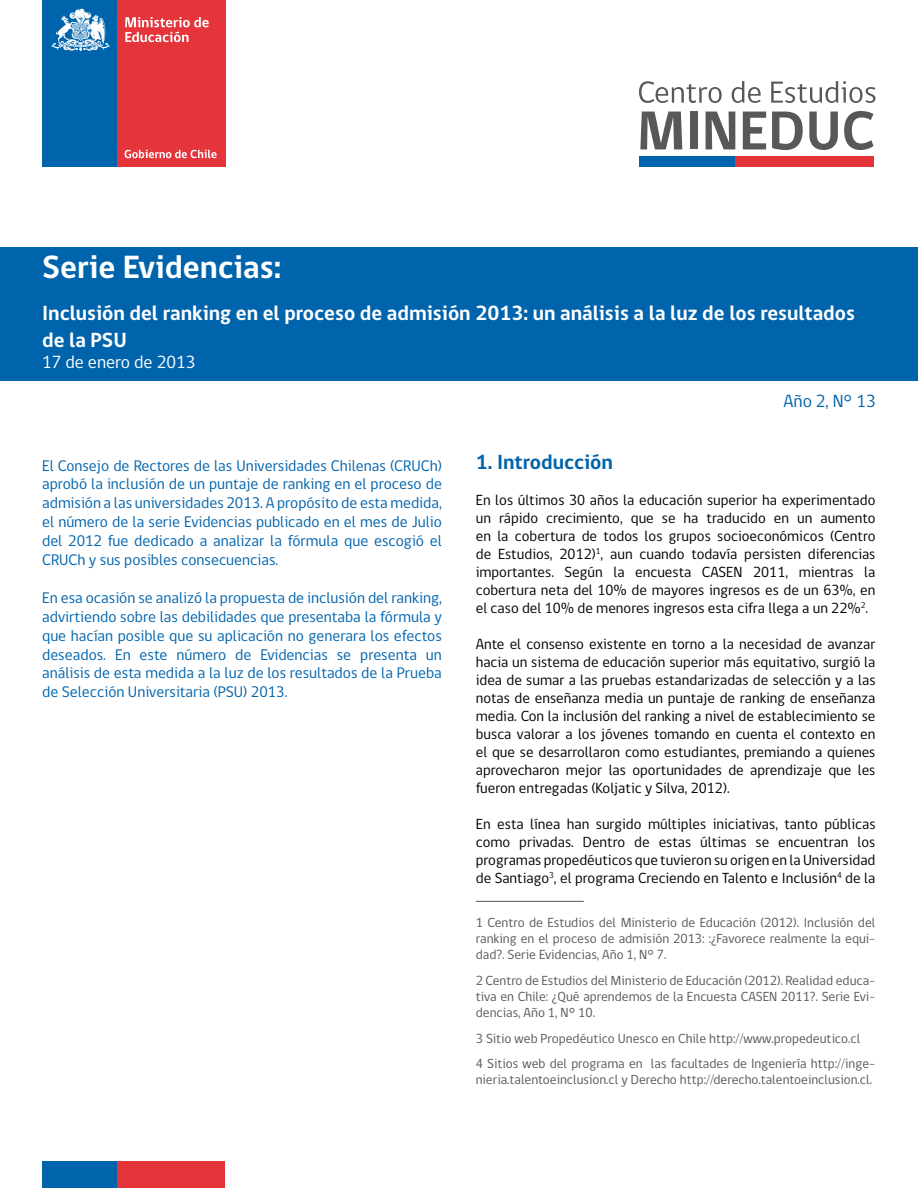
<style>
.page{position:relative;width:918px;height:1188px;background:#fff}
.page>*{position:absolute;margin:0;border:0;box-sizing:border-box;transform-origin:0 0}
.t1{font:700 33px "gob CL";color:#fff}
.t2{font:700 21px/27px "gob CL";color:#fff}
.t3{font:700 21px "gob CL";color:#0064ad}
.t4{font:18px "gob CL";color:#fff}
.t5{font:18px "gob CL";color:#0064ad}
.t6{font:15.75px/18.9px "gob CL";color:#0064ad;text-align:justify}
.t7{font:15px/18px "gob CL";color:#000;text-align:justify}
.t8{font:13.5px/16.2px "gob CL";color:#58585a;text-align:justify}
</style>
<div class="page">
<div style="left:0;top:247px;width:918px;height:133px;background:#0064ad"></div>
<div style="left:42px;top:0;width:75px;height:166px;background:#0064ad"></div>
<div style="left:117px;top:0;width:108px;height:166px;background:#e5343a"></div>
<svg style="left:125px;top:17px;width:84px;height:25px"></svg>
<svg style="left:51px;top:8px;width:59px;height:43px"></svg>
<svg style="left:125px;top:150px;width:92px;height:8px"></svg>
<svg style="left:639px;top:81px;width:83px;height:22px"></svg>
<svg style="left:732px;top:81px;width:29px;height:22px"></svg>
<svg style="left:771px;top:81px;width:104px;height:22px"></svg>
<svg style="left:640px;top:112px;width:42px;height:37px"></svg>
<div style="left:690px;top:112px;width:7px;height:37px;background:#58585a"></div>
<svg style="left:706px;top:112px;width:29px;height:37px"></svg>
<svg style="left:743px;top:112px;width:23px;height:37px"></svg>
<svg style="left:772px;top:112px;width:31px;height:38px"></svg>
<svg style="left:809px;top:112px;width:29px;height:38px"></svg>
<svg style="left:844px;top:111px;width:30px;height:39px"></svg>
<div style="left:639px;top:157px;width:96px;height:10px;background:#0064ad"></div>
<div style="left:735px;top:157px;width:139px;height:10px;background:#e5343a"></div>
<hr style="left:476px;top:901px;width:108px;height:1px;background:#58585a">
<div style="left:43px;top:1161px;width:74px;height:27px;background:#0064ad"></div>
<div style="left:117px;top:1161px;width:108px;height:27px;background:#e5343a"></div>
<h1 class="t1" style="left:42px;top:244px;width:241px">Serie Evidencias:</h1>
<h2 class="t2" style="left:42px;top:300px;width:815px">Inclusión del ranking en el proceso de admisión 2013: un análisis a la luz de los resultados de la PSU</h2>
<p class="t4" style="left:42px;top:350px;width:155px">17 de enero de 2013</p>
<p class="t5" style="left:784px;top:389px;width:94px">Año 2, N° 13</p>
<p class="t6" style="left:42px;top:456px;width:401px">El Consejo de Rectores de las Universidades Chilenas (CRUCh) aprobó la inclusión de un puntaje de ranking en el proceso de admisión a las universidades 2013. A propósito de esta medida, el número de la serie Evidencias publicado en el mes de Julio del 2012 fue dedicado a analizar la fórmula que escogió el CRUCh y sus posibles consecuencias.</p>
<p class="t6" style="left:42px;top:589px;width:401px">En esa ocasión se analizó la propuesta de inclusión del ranking, advirtiendo sobre las debilidades que presentaba la fórmula y que hacían posible que su aplicación no generara los efectos deseados. En este número de Evidencias se presenta un análisis de esta medida a la luz de los resultados de la Prueba de Selección Universitaria (PSU) 2013.</p>
<h2 class="t3" style="left:476px;top:448px;width:139px">1. Introducción</h2>
<p class="t7" style="left:476px;top:492px;width:401px">En los últimos 30 años la educación superior ha experimentado un rápido crecimiento, que se ha traducido en un aumento en la cobertura de todos los grupos socioeconómicos (Centro de Estudios, 2012)<sup>1</sup>, aun cuando todavía persisten diferencias importantes. Según la encuesta CASEN 2011, mientras la cobertura neta del 10% de mayores ingresos es de un 63%, en el caso del 10% de menores ingresos esta cifra llega a un 22%<sup>2</sup>.</p>
<p class="t7" style="left:476px;top:636px;width:401px">Ante el consenso existente en torno a la necesidad de avanzar hacia un sistema de educación superior más equitativo, surgió la idea de sumar a las pruebas estandarizadas de selección y a las notas de enseñanza media un puntaje de ranking de enseñanza media. Con la inclusión del ranking a nivel de establecimiento se busca valorar a los jóvenes tomando en cuenta el contexto en el que se desarrollaron como estudiantes, premiando a quienes aprovecharon mejor las oportunidades de aprendizaje que les fueron entregadas (Koljatic y Silva, 2012).</p>
<p class="t7" style="left:476px;top:816px;width:401px">En esta línea han surgido múltiples iniciativas, tanto públicas como privadas. Dentro de estas últimas se encuentran los programas propedéuticos que tuvieron su origen en la Universidad de Santiago<sup>3</sup>, el programa Creciendo en Talento e Inclusión<sup>4</sup> de la</p>
<p class="t8" style="left:476px;top:915px;width:401px">1 Centro de Estudios del Ministerio de Educación (2012). Inclusión del ranking en el proceso de admisión 2013: :¿Favorece realmente la equi&shy;dad?. Serie Evidencias, Año 1, N° 7.</p>
<p class="t8" style="left:476px;top:973px;width:401px">2 Centro de Estudios del Ministerio de Educación (2012). Realidad educa&shy;tiva en Chile: ¿Qué aprendemos de la Encuesta CASEN 2011?. Serie Evi&shy;dencias, Año 1, N° 10.</p>
<p class="t8" style="left:476px;top:1026px;width:401px;line-height:25.5px">3 Sitio web Propedéutico Unesco en Chile http://www.propedeutico.cl<br>4 Sitios web del programa en las facultades de Ingeniería http://inge-</p>
<p class="t8" style="left:476px;top:1072px;width:398px">nieria.talentoeinclusion.cl y Derecho http://derecho.talentoeinclusion.cl.</p>
</div>
